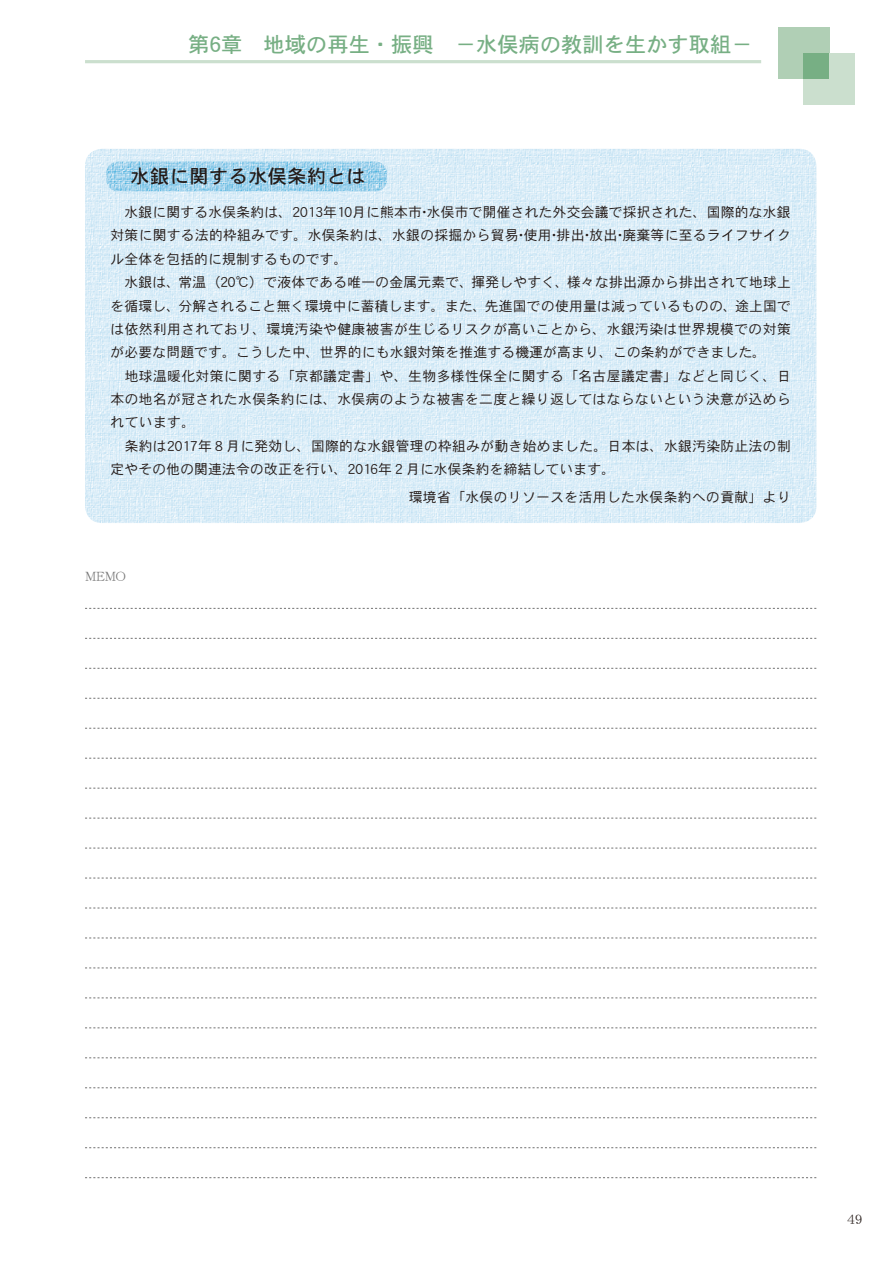
<style>
.page{position:relative;width:893px;height:1263px;background:#fff}
.page>*{position:absolute;margin:0;border:0;box-sizing:border-box;transform-origin:0 0}
.t1{font:21.3px "DFHS Gothic W5 WINP RKSJ H";color:#77af84}
.t2{font:19.2px "DFHS Gothic W5 WINP RKSJ H";letter-spacing:.025em;color:#231916}
.t3{font:13.8px/23.4px "DFHS Gothic W3 WINP RKSJ H";letter-spacing:.02em;color:#231916}
.t4{font:12.75px "DFHS Mincho W3 WINP RKSJ H";color:#727272}
.t5{font:12.75px "DFHS Mincho W3 WINP RKSJ H";color:#231916}
</style>
<div class="page">
<hr style="left:85px;top:60px;width:676px;height:3px;background:#cbdfce">
<div style="left:778px;top:28px;width:51px;height:51px;background:#b0cfb5"></div>
<div style="left:804px;top:53px;width:51px;height:51px;background:#cbdfce"></div>
<div style="left:804px;top:53px;width:25px;height:26px;background:#77af84"></div>
<img style="left:85px;top:149px;width:731px;height:374px">
<img style="left:106px;top:162px;width:281px;height:29px">
<svg style="left:85px;top:608px;width:731px;height:1px"></svg>
<svg style="left:85px;top:638px;width:731px;height:1px"></svg>
<svg style="left:85px;top:668px;width:731px;height:1px"></svg>
<svg style="left:85px;top:698px;width:731px;height:1px"></svg>
<svg style="left:85px;top:728px;width:731px;height:1px"></svg>
<svg style="left:85px;top:758px;width:731px;height:1px"></svg>
<svg style="left:85px;top:788px;width:731px;height:1px"></svg>
<svg style="left:85px;top:818px;width:731px;height:1px"></svg>
<svg style="left:85px;top:848px;width:731px;height:1px"></svg>
<svg style="left:85px;top:878px;width:731px;height:1px"></svg>
<svg style="left:85px;top:908px;width:731px;height:1px"></svg>
<svg style="left:85px;top:938px;width:731px;height:1px"></svg>
<svg style="left:85px;top:968px;width:731px;height:1px"></svg>
<svg style="left:85px;top:998px;width:731px;height:1px"></svg>
<svg style="left:85px;top:1027px;width:731px;height:1px"></svg>
<svg style="left:85px;top:1057px;width:731px;height:1px"></svg>
<svg style="left:85px;top:1087px;width:731px;height:1px"></svg>
<svg style="left:85px;top:1117px;width:731px;height:1px"></svg>
<svg style="left:85px;top:1147px;width:731px;height:1px"></svg>
<svg style="left:85px;top:1177px;width:731px;height:1px"></svg>
<h1 class="t1" style="left:188px;top:34px;width:566px">第6章　地域の再生・振興　－水俣病の教訓を生かす取組－</h1>
<h2 class="t2" style="left:131px;top:167px;width:236px">水銀に関する水俣条約とは</h2>
<p class="t3" style="left:111px;top:201px;width:682px">　水銀に関する水俣条約は、2013年10月に熊本市･水俣市で開催された外交会議で採択された、国際的な水銀対策に関する法的枠組みです。水俣条約は、水銀の採掘から貿易･使用･排出･放出･廃棄等に至るライフサイクル全体を包括的に規制するものです。<br>　水銀は、常温（20℃）で液体である唯一の金属元素で、揮発しやすく、様々な排出源から排出されて地球上を循環し、分解されること無く環境中に蓄積します。また、先進国での使用量は減っているものの、途上国では依然利用されておリ、環境汚染や健康被害が生じるリスクが高いことから、水銀汚染は世界規模での対策が必要な問題です。こうした中、世界的にも水銀対策を推進する機運が高まり、この条約ができました。<br>　地球温暖化対策に関する「京都議定書」や、生物多様性保全に関する「名古屋議定書」などと同じく、日本の地名が冠された水俣条約には、水俣病のような被害を二度と繰り返してはならないという決意が込められています。<br>　条約は2017年８月に発効し、国際的な水銀管理の枠組みが動き始めました。日本は、水銀汚染防止法の制定やその他の関連法令の改正を行い、2016年２月に水俣条約を締結しています。</p>
<p class="t3" style="left:409px;top:486px;width:384px">環境省「水俣のリソースを活用した水俣条約への貢献」より</p>
<p class="t4" style="left:85px;top:570px;width:42px">MEMO</p>
<p class="t5" style="left:847px;top:1213px;width:17px">49</p>
</div>
